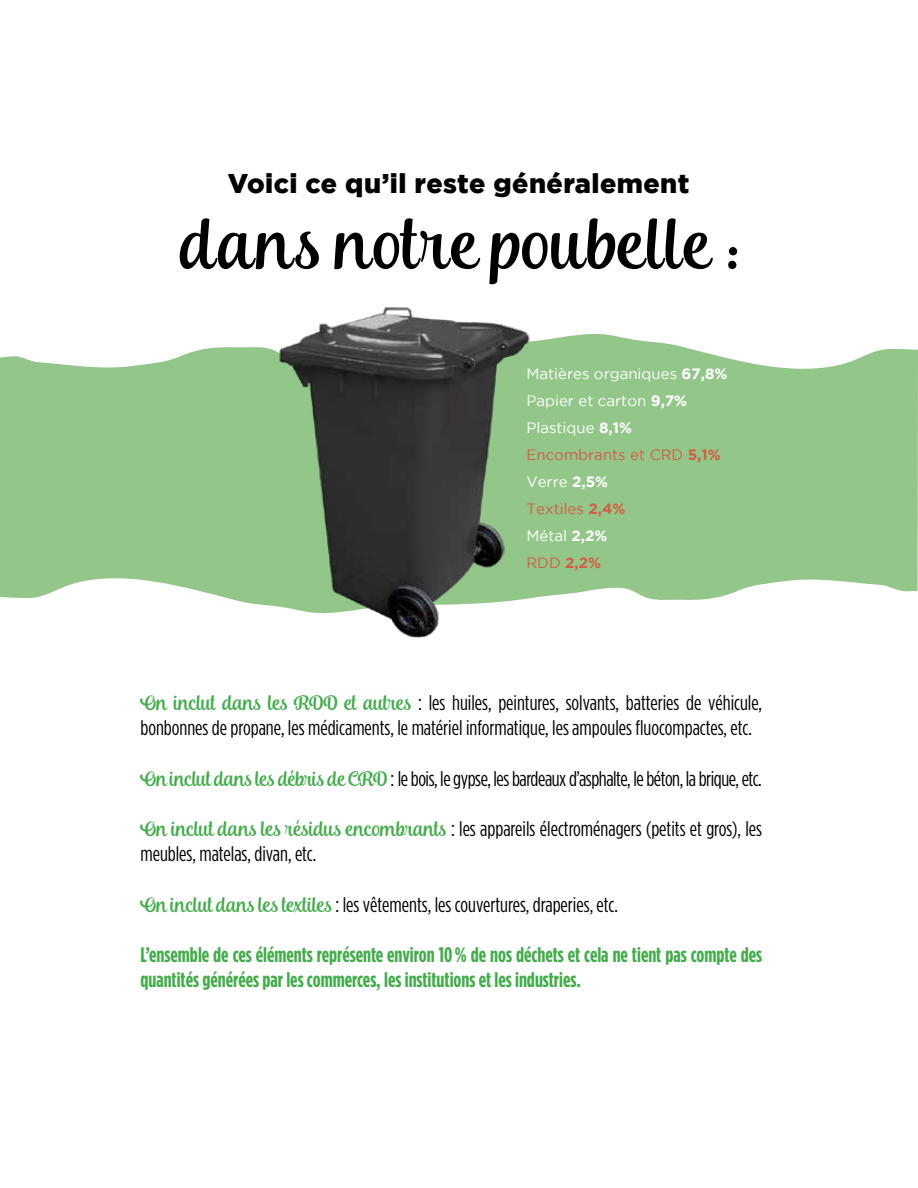
<style>
.page{position:relative;width:918px;height:1188px;background:#fff}
.page>*{position:absolute;margin:0;border:0;box-sizing:border-box;transform-origin:0 0}
.t1{font:72px "Andalusia";letter-spacing:.035em;color:#000}
.t2{font:900 27px "Gotham";letter-spacing:.015em;color:#000}
.t3{font:condensed 21px/25.2px "Gotham HTF";color:#000}
.t4{font:700 condensed 21px/25.2px "Gotham HTF";color:#41ad49}
.t5{font:condensed 21px "Gotham HTF";letter-spacing:-.02em;color:#000}
.t6{font:15px/27px "Gotham";color:#fff}
.s1{font-weight:700}
.s2{color:#d45d47}
.s3{font-weight:700;color:#d45d47}
.s4{font-family:"Andalusia";font-stretch:normal;color:#41ad49}
</style>
<div class="page">
<svg style="left:0;top:334px;width:918px;height:270px;background:#a1ce99"></svg>
<img style="left:252px;top:308px;width:333px;height:330px">
<p class="t2" style="left:228px;top:168px;width:463px">Voici ce qu’il reste généralement</p>
<h1 class="t1" style="left:179px;top:202px;width:561px">dans notre poubelle :</h1>
<p class="t6" style="left:526px;top:360px;width:203px">Matières organiques <span class="s1">67,8%<br></span>Papier et carton <span class="s1">9,7%<br></span>Plastique <span class="s1">8,1%<br></span><span class="s2">Encombrants et CRD</span> <span class="s3">5,1%<br></span>Verre <span class="s1">2,5%<br></span><span class="s2">Textiles</span> <span class="s3">2,4%<br></span>Métal <span class="s1">2,2%<br></span><span class="s2">RDD</span> <span class="s3">2,2%</span></p>
<p class="t3" style="left:140px;top:690px;width:623px"><span class="s4">On inclut dans les RDD et autres</span> : les huiles, peintures, solvants, batteries de véhicule, bonbonnes de propane, les médicaments, le matériel informatique, les ampoules fluocompactes, etc.</p>
<p class="t5" style="left:140px;top:767px;width:623px"><span class="s4">On inclut dans les débris de CRD</span> : le bois, le gypse, les bardeaux d’asphalte, le béton, la brique, etc.</p>
<p class="t3" style="left:140px;top:816px;width:623px"><span class="s4">On inclut dans les résidus encombrants</span> : les appareils électroménagers (petits et gros), les meubles, matelas, divan, etc.</p>
<p class="t3" style="left:140px;top:891px;width:479px"><span class="s4">On inclut dans les textiles</span> : les vêtements, les couvertures, draperies, etc.</p>
<p class="t4" style="left:140px;top:942px;width:623px">L’ensemble de ces éléments représente environ 10% de nos déchets et cela ne tient pas compte des quantités générées par les commerces, les institutions et les industries.</p>
</div>
